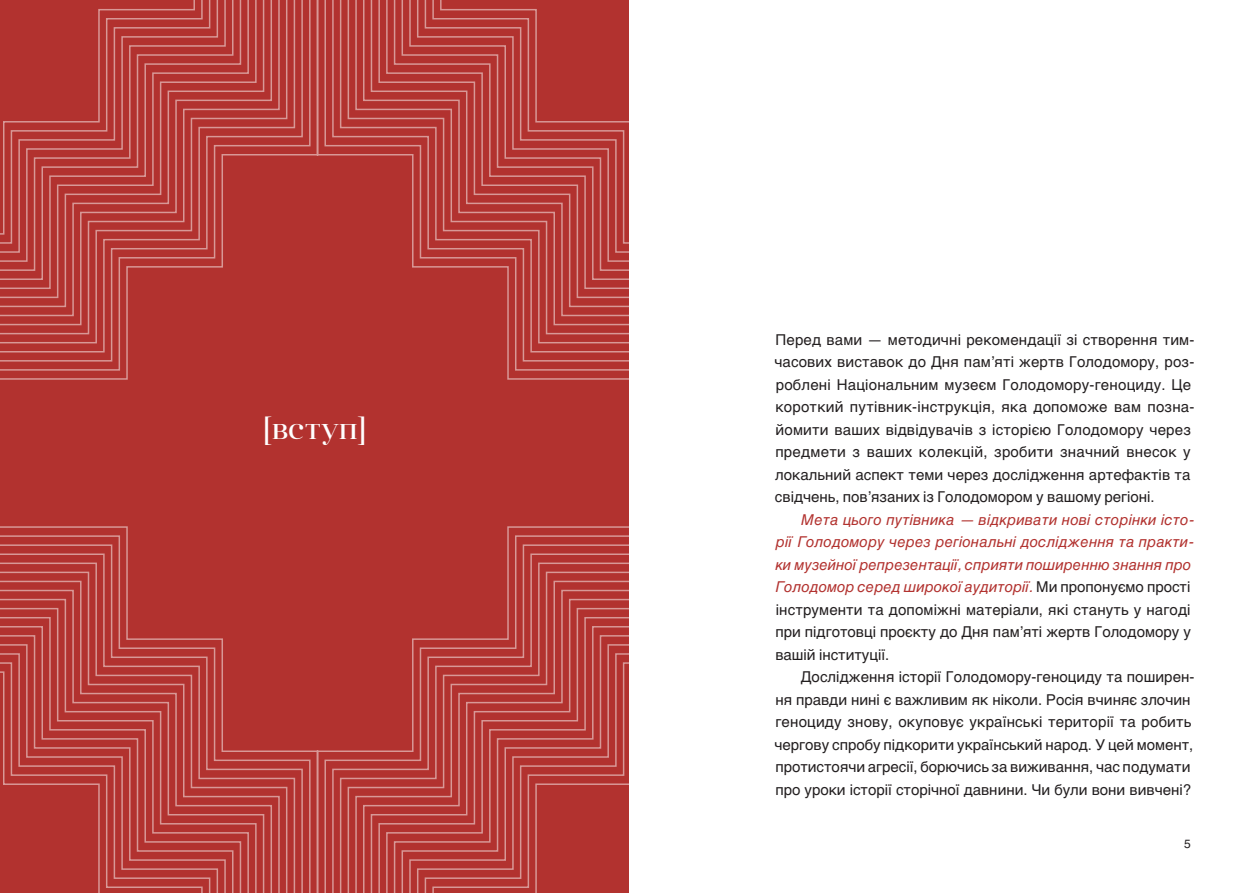
<style>
.page{position:relative;width:1259px;height:893px;background:#fff}
.page>*{position:absolute;margin:0;border:0;box-sizing:border-box;transform-origin:0 0}
.a1{font:30px "Anglecia Pro Display";color:#fff}
.text{font:15px/22.5px "Helvetica";letter-spacing:.005em;color:#231f20}
.text-2{font:italic 15px/22.5px "Helvetica";letter-spacing:.005em;color:#b2322f}
.t1{font:12px "Helvetica";color:#231f20}
.s1{font-style:normal;color:#231f20}
</style>
<div class="page">
<svg style="left:0;top:0;width:629px;height:893px;background:#b53b39"></svg>
<p class="a1" style="left:263px;top:409px;width:104px">[вступ]</p>
<p class="text" style="left:774px;top:328px;width:421px">Перед вами — методичні рекомендації зі створення тим&shy;часових виставок до Дня пам’яті жертв Голодомору, роз&shy;роблені Національним музеєм Голодомору-геноциду. Це короткий путівник-інструкція, яка допоможе вам позна&shy;йомити ваших відвідувачів з історією Голодомору через предмети з ваших колекцій, зробити значний внесок у локальний аспект теми через дослідження артефактів та свідчень, пов’язаних із Голодомором у вашому регіоні.</p>
<p class="text-2" style="left:775px;top:508px;width:420px;text-indent:26px">Мета цього путівника — відкривати нові сторінки істо&shy;рії Голодомору через регіональні дослідження та практи&shy;ки музейної репрезентації, сприяти поширенню знання про Голодомор серед широкої аудиторії. <span class="s1">Ми пропонуємо прості інструменти та допоміжні матеріали, які стануть у нагоді при підготовці проєкту до Дня пам’яті жертв Голодомору у вашій інституції.</span></p>
<p class="text" style="left:774px;top:666px;width:421px;text-indent:27px">Дослідження історії Голодомору-геноциду та поширен&shy;ня правди нині є важливим як ніколи. Росія вчиняє злочин геноциду знову, окуповує українські території та робить чергову спробу підкорити український народ. У цей момент, протистоячи агресії, борючись за виживання, час подумати про уроки історії сторічної давнини. Чи були вони вивчені?</p>
<p class="t1" style="left:1184px;top:835px;width:8px">5</p>
</div>
